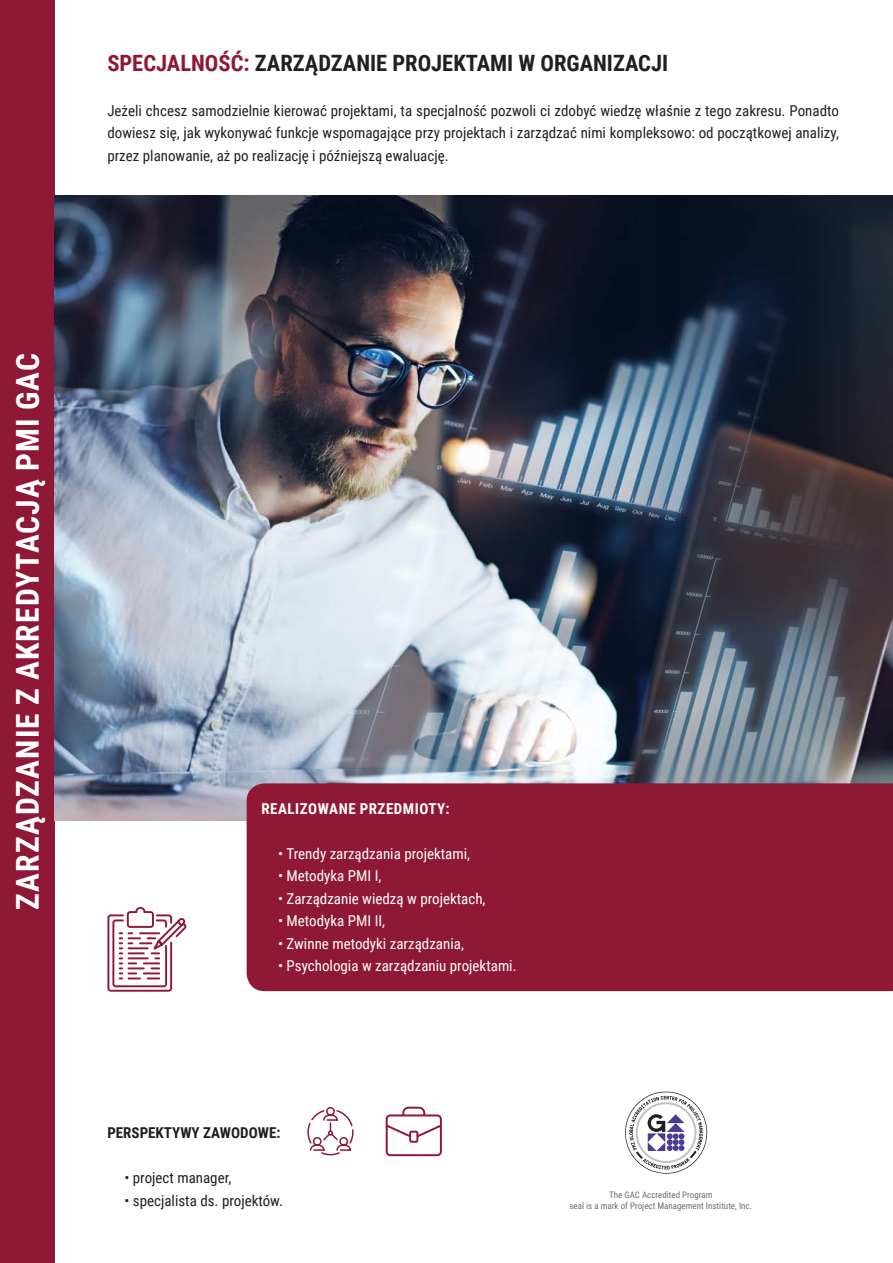
<style>
.page{position:relative;width:893px;height:1263px;background:#fff}
.page>*{position:absolute;margin:0;border:0;box-sizing:border-box;transform-origin:0 0}
.t1{font:700 31.5px "Roboto Condensed";letter-spacing:.035em;color:#fff}
.t2{font:700 22.5px "Roboto Condensed";color:#231f20}
.t3{font:15px/22.5px "Roboto Condensed";color:#231f20;text-align:justify}
.t4{font:15px "Roboto Condensed";color:#fff}
.t5{font:700 15px "Roboto Condensed";letter-spacing:.035em;color:#fff}
.t6{font:700 15px "Roboto Condensed";color:#231f20}
.t7{font:9px "Roboto Condensed";color:#6c6d70}
.s1{color:#901837}
</style>
<div class="page">
<div style="left:0;top:0;width:54px;height:1263px;background:#901837"></div>
<img style="left:54px;top:196px;width:839px;height:625px">
<svg style="left:107px;top:906px;width:80px;height:86px"></svg>
<svg style="left:386px;top:1107px;width:56px;height:49px"></svg>
<div style="left:247px;top:783px;width:645px;height:208px;background:#901837"></div>
<hr style="left:892px;top:773px;width:1px;height:280px;background:#1f9db7">
<svg style="left:625px;top:1091px;width:82px;height:83px"></svg>
<svg style="left:307px;top:1106px;width:47px;height:50px"></svg>
<p class="t2" style="left:107px;top:47px;width:562px"><span class="s1">SPECJALNOŚĆ:</span> ZARZĄDZANIE PROJEKTAMI W ORGANIZACJI</p>
<p class="t3" style="left:107px;top:99px;width:733px">Jeżeli chcesz samodzielnie kierować projektami, ta specjalność pozwoli ci zdobyć wiedzę właśnie z tego zakresu. Ponadto dowiesz się, jak wykonywać funkcje wspomagające przy projektach i zarządzać nimi kompleksowo: od początkowej analizy, przez planowanie, aż po realizację i późniejszą ewaluację.</p>
<p class="t1" style="left:6px;top:910px;width:558px;rotate:-90deg">ZARZĄDZANIE Z AKREDYTACJĄ PMI GAC</p>
<p class="t5" style="left:261px;top:798px;width:190px">REALIZOWANE PRZEDMIOTY:</p>
<p class="t4" style="left:278px;top:843px;width:193px">• Trendy zarządzania projektami,</p>
<p class="t4" style="left:278px;top:865px;width:105px">• Metodyka PMI I,</p>
<p class="t4" style="left:278px;top:888px;width:209px">• Zarządzanie wiedzą w projektach,</p>
<p class="t4" style="left:278px;top:910px;width:109px">• Metodyka PMI II,</p>
<p class="t4" style="left:278px;top:933px;width:187px">• Zwinne metodyki zarządzania,</p>
<p class="t4" style="left:278px;top:955px;width:240px">• Psychologia w zarządzaniu projektami.</p>
<p class="t6" style="left:107px;top:1122px;width:175px">PERSPEKTYWY ZAWODOWE:</p>
<p class="t3" style="left:124px;top:1166px;width:108px">• project manager,</p>
<p class="t3" style="left:124px;top:1189px;width:160px">• specjalista ds. projektów.</p>
<p class="t7" style="left:609px;top:1189px;width:105px">The GAC Accredited Program</p>
<p class="t7" style="left:569px;top:1199px;width:184px">seal is a mark of Project Management Institute, Inc.</p>
</div>
